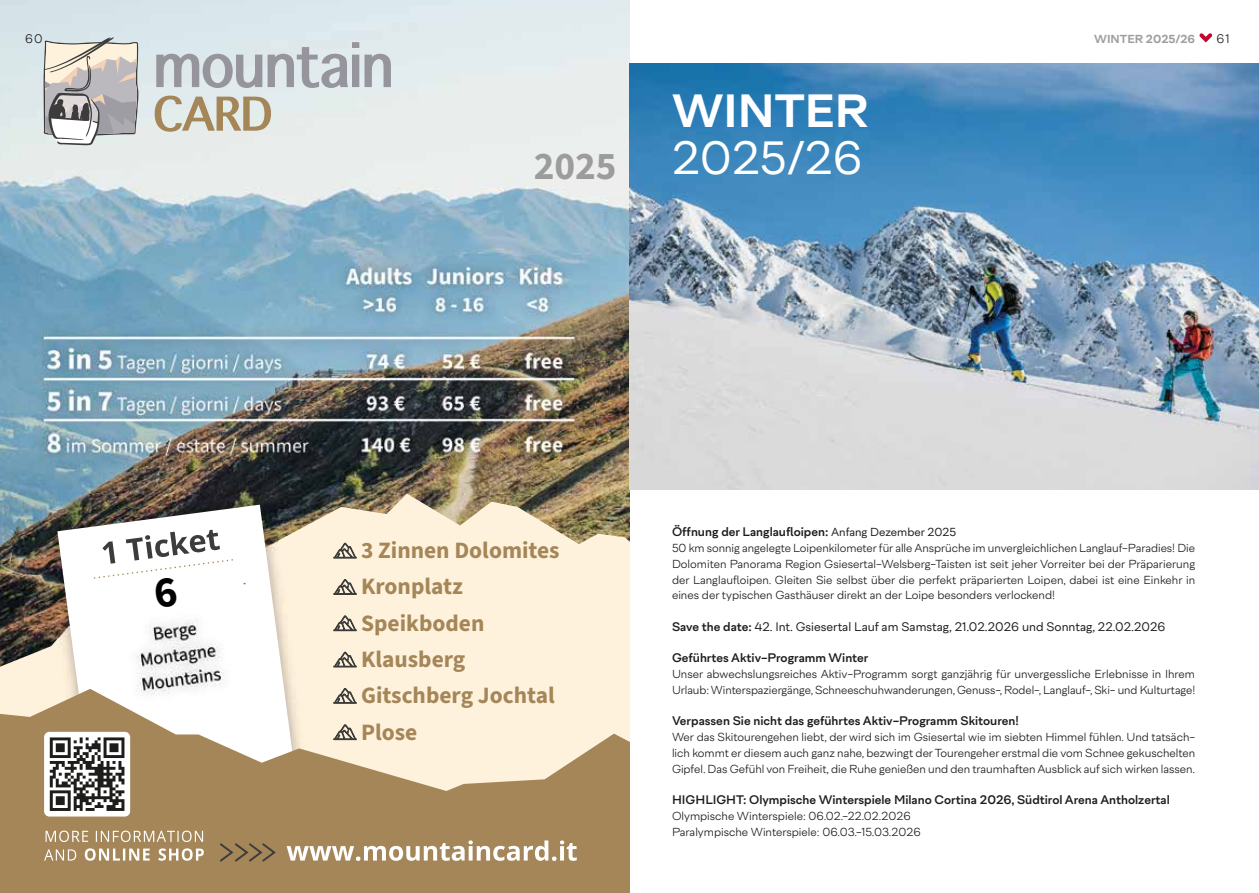
<style>
.page{position:relative;width:1259px;height:893px;background:#fff}
.page>*{position:absolute;margin:0;border:0;box-sizing:border-box;transform-origin:0 0}
.t1{font:45px "Cordillera";color:#fff}
.t2{font:700 45px "Cordillera";color:#fff}
.t3{font:700 39.3px "Source Sans 3";color:#9d9c9c}
.t4{font:700 23.4px/36.3px "Source Sans 3";color:#a48659}
.t5{font:600 12px "Cordillera";color:#1d1d1b}
.t6{font:12px "Cordillera";color:#1d1d1b}
.t7{font:300 12px "Cordillera";color:#1d1d1b}
.t8{font:300 11.25px/15.8px "Cordillera";color:#1d1d1b;text-align:justify}
.t9{font:700 11.25px "Cordillera";color:#9d9d9c}
.s1{font-weight:400;font-size:11.25px}
.s2{font-weight:600}
</style>
<div class="page">
<img style="left:0;top:0;width:629px;height:494px">
<img style="left:0;top:494px;width:629px;height:195px">
<svg style="left:0;top:689px;width:629px;height:204px;background:#bfa682"></svg>
<svg style="left:44px;top:37px;width:95px;height:108px;background:#c0bcb9"></svg>
<svg style="left:156px;top:42px;width:235px;height:46px;background:#c2c8cc"></svg>
<svg style="left:155px;top:96px;width:116px;height:36px;background:#c7c0ac"></svg>
<svg style="left:287px;top:840px;width:290px;height:21px"></svg>
<svg style="left:44px;top:848px;width:160px;height:13px"></svg>
<svg style="left:46px;top:831px;width:157px;height:11px;background:#bca686"></svg>
<svg style="left:218px;top:841px;width:59px;height:22px"></svg>
<div style="left:44px;top:732px;width:86px;height:84px;background:#fff;border-radius:5px"></div>
<svg style="left:50px;top:737px;width:74px;height:74px"></svg>
<svg style="left:333px;top:724px;width:23px;height:16px"></svg>
<svg style="left:333px;top:701px;width:23px;height:2px"></svg>
<img style="left:33px;top:256px;width:551px;height:445px">
<img style="left:629px;top:64px;width:630px;height:425px">
<svg style="left:1199px;top:33px;width:13px;height:10px"></svg>
<svg style="left:93px;top:530px;width:143px;height:78px"></svg>
<p class="t7" style="left:25px;top:30px;width:19px">60</p>
<p class="t9" style="left:1094px;top:30px;width:102px">WINTER 2025/26</p>
<p class="t7" style="left:1216px;top:30px;width:15px">61</p>
<h2 class="t3" style="left:534px;top:140px;width:84px">2025</h2>
<h1 class="t2" style="left:672px;top:75px;width:198px">WINTER</h1>
<h1 class="t1" style="left:672px;top:125px;width:192px">2025/26</h1>
<h3 class="t4" style="left:361px;top:532px;width:200px">3 Zinnen Dolomites<br>Kronplatz<br>Speikboden<br>Klausberg<br>Gitschberg Jochtal<br>Plose</h3>
<p class="t5" style="left:672px;top:523px;width:286px">Öffnung der Langlaufloipen: <span class="s1">Anfang Dezember 2025</span></p>
<p class="t8" style="left:672px;top:540px;width:524px">50 km sonnig angelegte Loipenkilometer für alle Ansprüche im unvergleichlichen Langlauf-Paradies! Die Dolomiten Panorama Region Gsiesertal-Welsberg-Taisten ist seit jeher Vorreiter bei der Präparierung der Langlaufloipen. Gleiten Sie selbst über die perfekt präparierten Loipen, dabei ist eine Einkehr in eines der typischen Gasthäuser direkt an der Loipe besonders verlockend!</p>
<p class="t6" style="left:672px;top:618px;width:495px"><span class="s2">Save the date:</span> 42. Int. Gsiesertal Lauf am Samstag, 21.02.2026 und Sonntag, 22.02.2026</p>
<p class="t5" style="left:672px;top:649px;width:198px">Geführtes Aktiv-Programm Winter</p>
<p class="t8" style="left:672px;top:666px;width:525px">Unser abwechslungsreiches Aktiv-Programm sorgt ganzjährig für unvergessliche Erlebnisse in Ihrem<br>Urlaub: Winterspaziergänge, Schneeschuhwanderungen, Genuss-, Rodel-, Langlauf-, Ski- und Kulturtage!</p>
<p class="t5" style="left:672px;top:712px;width:348px">Verpassen Sie nicht das geführtes Aktiv-Programm Skitouren!</p>
<p class="t8" style="left:672px;top:729px;width:525px">Wer das Skitourengehen liebt, der wird sich im Gsiesertal wie im siebten Himmel fühlen. Und tatsäch&shy;lich kommt er diesem auch ganz nahe, bezwingt der Tourengeher erstmal die vom Schnee gekuschelten Gipfel. Das Gefühl von Freiheit, die Ruhe genießen und den traumhaften Ausblick auf sich wirken lassen.</p>
<p class="t5" style="left:672px;top:790px;width:499px">HIGHLIGHT: Olympische Winterspiele Milano Cortina 2026, Südtirol Arena Antholzertal</p>
<p class="t8" style="left:672px;top:807px;width:250px">Olympische Winterspiele: 06.02.-22.02.2026<br>Paralympische Winterspiele: 06.03.-15.03.2026</p>
</div>
